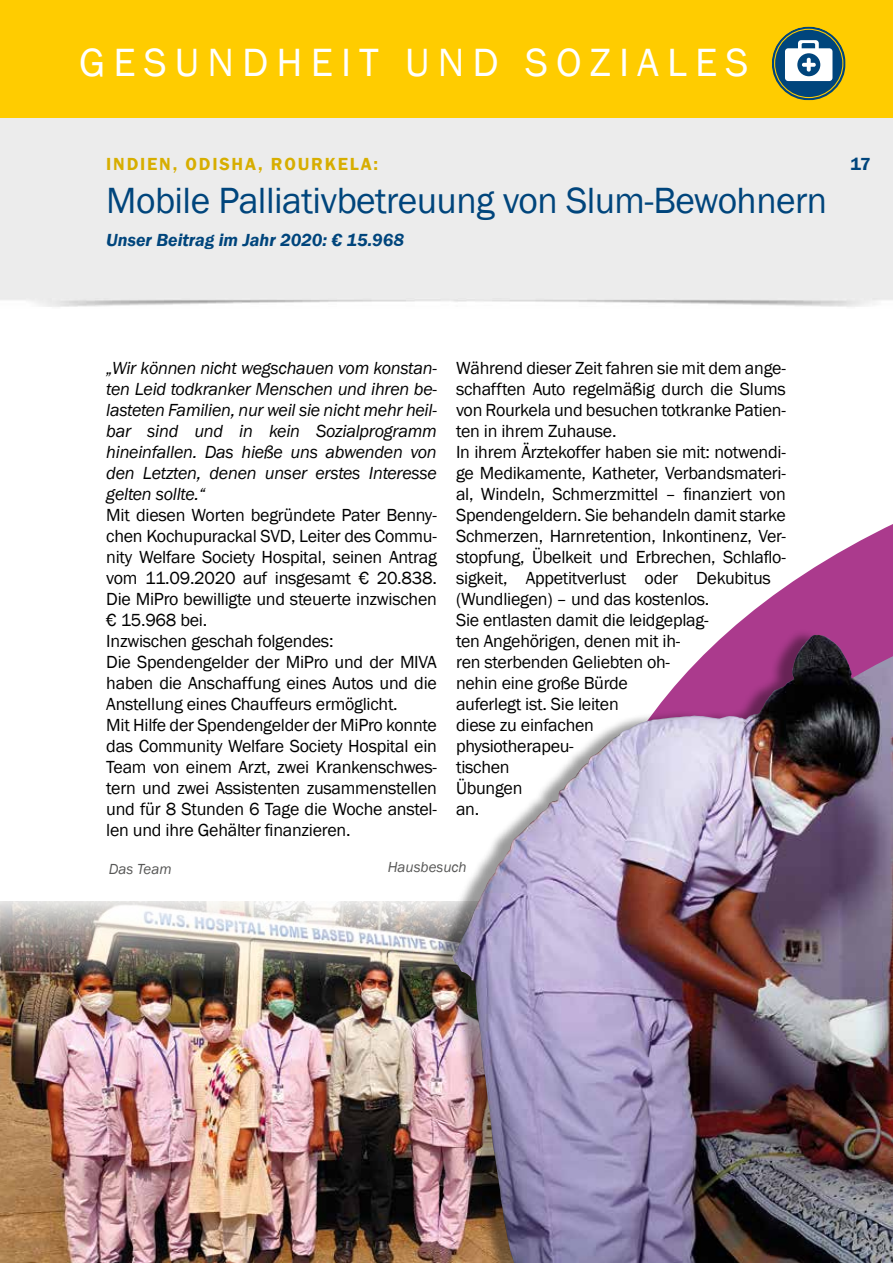
<style>
.page{position:relative;width:893px;height:1263px;background:#fff}
.page>*{position:absolute;margin:0;border:0;box-sizing:border-box;transform-origin:0 0}
.t1{font:40.5px "Franklin Gothic";letter-spacing:.2em;color:#fff}
.t2{font:37.5px "Franklin Gothic";letter-spacing:-.015em;color:#00457c}
.t3{font:18px/21px "Franklin Gothic";letter-spacing:-.015em;color:#000}
.t4{font:italic 18px/21px "Franklin Gothic";letter-spacing:-.015em;color:#000;text-align:justify}
.t5{font:italic 600 18px "Franklin Gothic";color:#00457c}
.t6{font:600 18px "Franklin Gothic";letter-spacing:.1em;color:#d7ae00}
.t7{font:600 18px "Franklin Gothic";color:#00457c}
.t8{font:italic 15px "Franklin Gothic";color:#575756}
</style>
<div class="page">
<img style="left:1px;top:991px;width:345px;height:272px">
<div style="left:1px;top:117px;width:892px;height:190px;background:#ececec"></div>
<img style="left:0;top:117px;width:1px;height:192px">
<img style="left:0;top:849px;width:1px;height:414px">
<hr style="left:0;top:829px;width:1px;height:112px;background:#fff">
<img style="left:0;top:901px;width:346px;height:90px">
<img style="left:346px;top:524px;width:547px;height:739px">
<div style="left:0;top:0;width:893px;height:117px;background:#fc0"></div>
<svg style="left:772px;top:27px;width:74px;height:73px"></svg>
<div style="left:798px;top:40px;width:21px;height:12px;background:#fff;border-radius:3px"></div>
<div style="left:802px;top:43px;width:13px;height:15px;background:#00457c"></div>
<div style="left:785px;top:48px;width:47px;height:33px;background:#fff;border-radius:3px"></div>
<div style="left:797px;top:53px;width:23px;height:23px;background:#00457c;border-radius:50%"></div>
<svg style="left:807px;top:58px;width:4px;height:14px"></svg>
<svg style="left:802px;top:63px;width:14px;height:4px"></svg>
<div style="left:430px;top:629px;width:442px;height:634px;background:#000;opacity:.4"></div>
<img style="left:453px;top:635px;width:426px;height:628px">
<h1 class="t1" style="left:79px;top:37px;width:671px">GESUNDHEIT UND SOZIALES</h1>
<p class="t6" style="left:106px;top:153px;width:273px">INDIEN, ODISHA, ROURKELA:</p>
<h2 class="t2" style="left:106px;top:177px;width:722px">Mobile Palliativbetreuung von Slum-Bewohnern</h2>
<p class="t5" style="left:106px;top:228px;width:299px">Unser Beitrag im Jahr 2020: € 15.968</p>
<p class="t7" style="left:850px;top:153px;width:22px">17</p>
<p class="t4" style="left:106px;top:358px;width:332px">„Wir können nicht wegschauen vom konstan&shy;ten Leid todkranker Menschen und ihren be&shy;lasteten Familien, nur weil sie nicht mehr heil&shy;bar sind und in kein Sozialprogramm hineinfallen. Das hieße uns abwenden von den Letzten, denen unser erstes Interesse gelten sollte.“</p>
<p class="t3" style="left:106px;top:505px;width:332px">Mit diesen Worten begründete Pater Benny&shy;chen Kochupurackal SVD, Leiter des Commu&shy;nity Welfare Society Hospital, seinen Antrag vom 11.09.2020 auf insgesamt € 20.838.<br>Die MiPro bewilligte und steuerte inzwischen € 15.968 bei.<br>Inzwischen geschah folgendes:<br>Die Spendengelder der MiPro und der MIVA haben die Anschaffung eines Autos und die Anstellung eines Chauffeurs ermöglicht.<br>Mit Hilfe der Spendengelder der MiPro konnte das Community Welfare Society Hospital ein Team von einem Arzt, zwei Krankenschwes&shy;tern und zwei Assistenten zusammenstellen und für 8 Stunden 6 Tage die Woche anstel&shy;len und ihre Gehälter finanzieren.</p>
<p class="t3" style="left:456px;top:358px;width:331px">Während dieser Zeit fahren sie mit dem ange&shy;schafften Auto regelmäßig durch die Slums von Rourkela und besuchen totkranke Patien&shy;ten in ihrem Zuhause.<br>In ihrem Ärztekoffer haben sie mit: notwendi&shy;ge Medikamente, Katheter, Verbandsmateri&shy;al, Windeln, Schmerzmittel – finanziert von<br>Spendengeldern. Sie behandeln damit starke<br>Schmerzen, Harnretention, Inkontinenz, Ver&shy;stopfung, Übelkeit und Erbrechen, Schlaflo&shy;sigkeit, Appetitverlust oder Dekubitus (Wundliegen) – und das kostenlos.<br>Sie entlasten damit die leidgeplag-<br>ten Angehörigen, denen mit ih-<br>ren sterbenden Geliebten oh-<br>nehin eine große Bürde<br>auferlegt ist. Sie leiten<br>diese zu einfachen<br>physiotherapeu-<br>tischen<br>Übungen<br>an.</p>
<p class="t8" style="left:109px;top:860px;width:64px">Das Team</p>
<p class="t8" style="left:388px;top:857px;width:80px">Hausbesuch</p>
</div>
